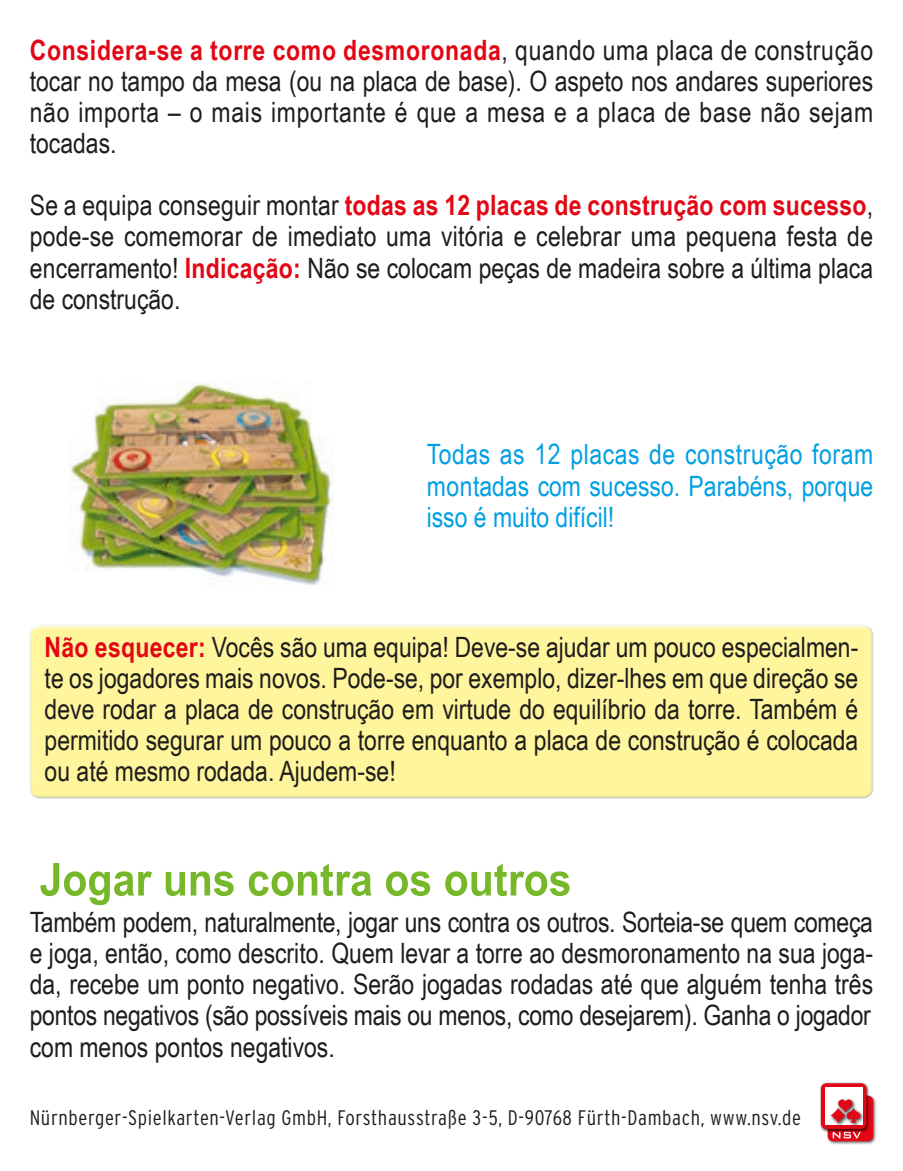
<style>
.page{position:relative;width:903px;height:1171px;background:#fff}
.page>*{position:absolute;margin:0;border:0;box-sizing:border-box;transform-origin:0 0}
.t1{font:700 45.5px "Arial Narrow";color:#76b82a;scale:1.1 1}
.t2{font:28px/31.2px "Arial Narrow";color:#1d1d1b;text-align:justify}
.t3{font:28px/31.2px "Arial Narrow";color:#009fe3;text-align:justify}
.t4{font:300 condensed 21px "Interstate";letter-spacing:.03em;color:#1d1d1b}
.s1{font-weight:700;color:#e30614}
</style>
<div class="page">
<div style="left:28px;top:620px;width:847px;height:173px;background:#fff;opacity:.75"></div>
<div style="left:28px;top:626px;width:847px;height:173px;background:#fff59c"></div>
<img style="left:69px;top:383px;width:265px;height:202px">
<img style="left:827px;top:1096px;width:49px;height:49px">
<div style="left:828px;top:1095px;width:45px;height:46px;background:#e30614;border-radius:5px"></div>
<svg style="left:833px;top:1133px;width:28px;height:5px"></svg>
<img style="left:820px;top:1082px;width:51px;height:51px">
<div style="left:821px;top:1083px;width:45px;height:46px;background:#e30614;border-radius:5px"></div>
<div style="left:825px;top:1087px;width:37px;height:38px;background:#fff"></div>
<img style="left:851px;top:1104px;width:15px;height:24px">
<img style="left:830px;top:1115px;width:21px;height:11px">
<svg style="left:831px;top:1108px;width:14px;height:14px"></svg>
<img style="left:835px;top:1098px;width:16px;height:20px">
<svg style="left:838px;top:1099px;width:23px;height:24px"></svg>
<p class="t2" style="left:30px;top:33px;width:845px"><span class="s1">Considera-se a torre como desmoronada</span>, quando uma placa de construção tocar no tampo da mesa (ou na placa de base). O aspeto nos andares superiores não importa – o mais importante é que a mesa e a placa de base não sejam tocadas.</p>
<p class="t2" style="left:30px;top:189px;width:845px">Se a equipa conseguir montar <span class="s1">todas as 12 placas de construção com sucesso</span>, pode-se comemorar de imediato uma vitória e celebrar uma pequena festa de encerramento! <span class="s1">Indicação:</span> Não se colocam peças de madeira sobre a última placa de construção.</p>
<p class="t3" style="left:427px;top:438px;width:448px">Todas as 12 placas de construção foram montadas com sucesso. Parabéns, porque isso é muito difícil!</p>
<p class="t2" style="left:45px;top:630px;width:815px"><span class="s1">Não esquecer:</span> Vocês são uma equipa! Deve-se ajudar um pouco especialmen&shy;te os jogadores mais novos. Pode-se, por exemplo, dizer-lhes em que direção se deve rodar a placa de construção em virtude do equilíbrio da torre. Também é permitido segurar um pouco a torre enquanto a placa de construção é colocada ou até mesmo rodada. Ajudem-se!</p>
<p class="t1" style="left:40px;top:845px;width:485px">Jogar uns contra os outros</p>
<p class="t2" style="left:30px;top:905px;width:845px">Também podem, naturalmente, jogar uns contra os outros. Sorteia-se quem começa</p>
<p class="t2" style="left:30px;top:936px;width:845px">e joga, então, como descrito. Quem levar a torre ao desmoronamento na sua joga&shy;da, recebe um ponto negativo. Serão jogadas rodadas até que alguém tenha três</p>
<p class="t2" style="left:30px;top:999px;width:842px">pontos negativos (são possíveis mais ou menos, como desejarem). Ganha o jogador</p>
<p class="t2" style="left:30px;top:1030px;width:307px">com menos pontos negativos.</p>
<p class="t4" style="left:30px;top:1106px;width:773px">Nürnberger-Spielkarten-Verlag GmbH, Forsthausstraße 3-5, D-90768 Fürth-Dambach, www.nsv.de</p>
</div>
